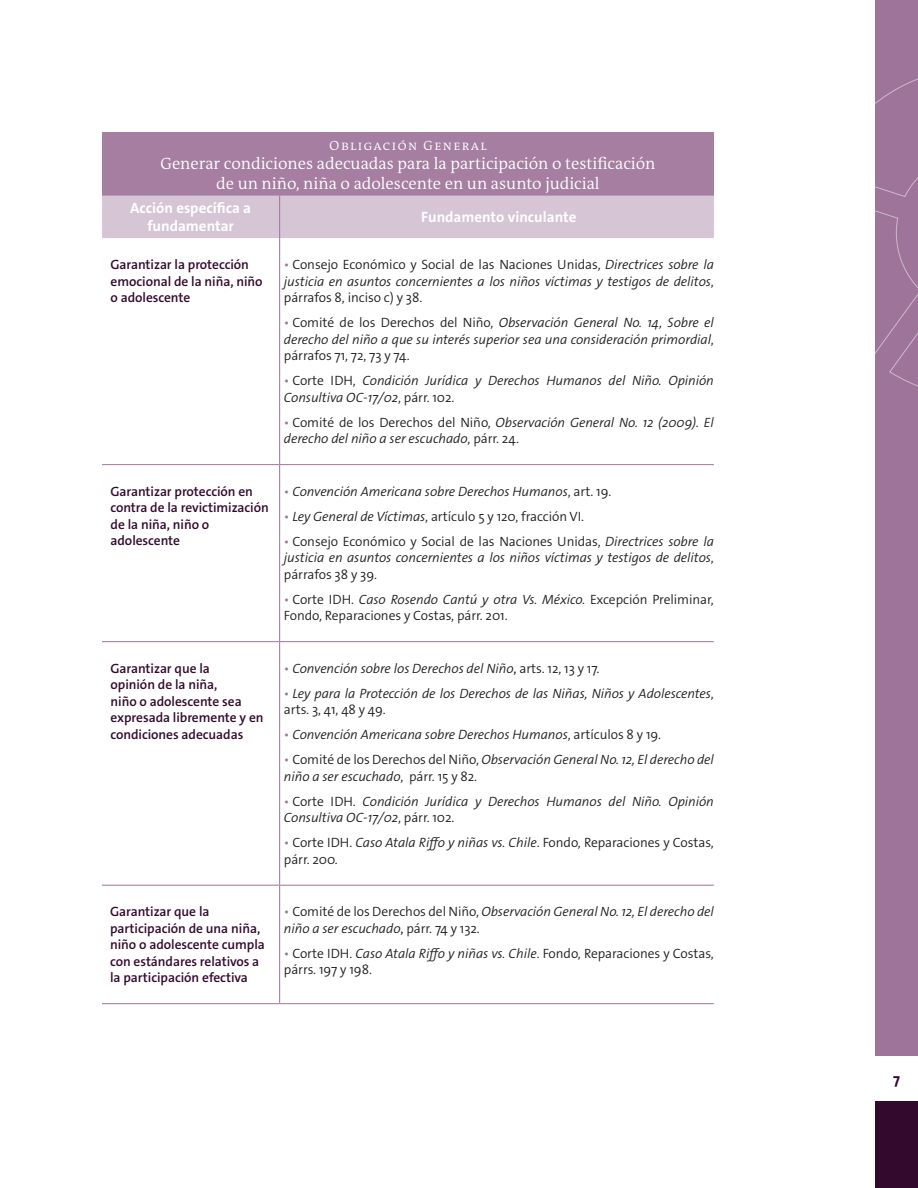
<style>
.page{position:relative;width:918px;height:1188px;background:#fff}
.page>*{position:absolute;margin:0;border:0;box-sizing:border-box;transform-origin:0 0}
.titulotabla{font:300 16.5px/19.5px "The Antiqua B W4";color:#fff;text-align:center}
.titulotabla-2{font:700 15px/18px "The Sans Os F";color:#fff;text-align:center}
.t1{font:700 15px "The Sans Os F";color:#330a2e}
.t2{font:italic 300 13.5px/16.5px "The Sans Os F";letter-spacing:-.005em;color:#231f20}
.FUNDAMENTOS{font:600 13.5px/16.5px "The Sans Os F";letter-spacing:-.005em;color:#330a2e}
.t3{font:300 13.5px/16.5px "The Sans Os F";letter-spacing:-.005em;color:#231f20}
.titulotabla-3{font:300 13.5px "The Antiqua B W4 c Sem";letter-spacing:.11em;color:#fff}
.s1{font-style:normal;color:#9e749a}
.s2{font-style:normal}
.s3{color:#9e749a}
.s4{font-style:italic}
.s5{font-weight:400;font-style:normal}
</style>
<div class="page">
<div style="left:875px;top:1101px;width:43px;height:87px;background:#330a2e"></div>
<div style="left:875px;top:0;width:43px;height:1056px;background:#9e749a"></div>
<svg style="left:875px;top:78px;width:43px;height:309px"></svg>
<div style="left:102px;top:132px;width:612px;height:64px;background:#a57ea1"></div>
<div style="left:102px;top:196px;width:612px;height:42px;background:#d5c5d5"></div>
<hr style="left:279px;top:238px;width:1px;height:226px;background:#9e749a">
<hr style="left:102px;top:464px;width:178px;height:1px;background:#9e749a">
<hr style="left:280px;top:464px;width:434px;height:1px;background:#9e749a">
<hr style="left:279px;top:465px;width:1px;height:176px;background:#9e749a">
<hr style="left:102px;top:641px;width:178px;height:1px;background:#9e749a">
<hr style="left:280px;top:641px;width:434px;height:1px;background:#9e749a">
<hr style="left:279px;top:642px;width:1px;height:243px;background:#9e749a">
<hr style="left:102px;top:885px;width:178px;height:1px;background:#9e749a">
<hr style="left:280px;top:885px;width:434px;height:1px;background:#9e749a">
<hr style="left:279px;top:886px;width:1px;height:117px;background:#9e749a">
<hr style="left:102px;top:1003px;width:178px;height:1px;background:#9e749a">
<hr style="left:280px;top:1003px;width:434px;height:1px;background:#9e749a">
<hr style="left:279px;top:196px;width:1px;height:42px;background:#9e749a">
<p class="titulotabla-3" style="left:329px;top:137px;width:159px">Obligación General</p>
<p class="titulotabla" style="left:160px;top:154px;width:497px">Generar condiciones adecuadas para la participación o testificación de un niño, niña o adolescente en un asunto judicial</p>
<p class="titulotabla-2" style="left:130px;top:199px;width:122px">Acción específica a fundamentar</p>
<p class="titulotabla-2" style="left:421px;top:208px;width:157px">Fundamento vinculante</p>
<p class="FUNDAMENTOS" style="left:111px;top:257px;width:154px">Garantizar la protección emocional de la niña, niño o adolescente</p>
<p class="t2" style="left:284px;top:257px;width:432px;text-align:justify"><span class="s1">•</span> <span class="s2">Consejo Económico y Social de las Naciones Unidas,</span> Directrices sobre la justicia en asuntos concernientes a los niños víctimas y testigos de delitos<span class="s2">, párrafos 8, inciso c) y 38.</span></p>
<p class="t2" style="left:284px;top:315px;width:432px;text-align:justify"><span class="s1">•</span> <span class="s2">Comité de los Derechos del Niño,</span> Observación General No. 14, Sobre el derecho del niño a que su interés superior sea una consideración primordial<span class="s2">, párrafos 71, 72, 73 y 74.</span></p>
<p class="t2" style="left:284px;top:373px;width:432px"><span class="s1">•</span> <span class="s2">Corte IDH,</span> Condición Jurídica y Derechos Humanos del Niño. Opinión<br>Consultiva OC-17/02<span class="s2">, párr. 102.</span></p>
<p class="t2" style="left:284px;top:414px;width:431px"><span class="s1">•</span> <span class="s2">Comité de los Derechos del Niño,</span> Observación General No. 12 (2009). El derecho del niño a ser escuchado<span class="s2">, párr. 24.</span></p>
<p class="FUNDAMENTOS" style="left:111px;top:483px;width:160px">Garantizar protección en contra de la revictimización de la niña, niño o adolescente</p>
<p class="t2" style="left:284px;top:483px;width:329px"><span class="s1">•</span> Convención Americana sobre Derechos Humanos<span class="s2">, art. 19.</span></p>
<p class="t3" style="left:284px;top:508px;width:302px"><span class="s3">•</span> <span class="s4">Ley General de Víctimas</span>, artículo 5 y 120, fracción VI.</p>
<p class="t2" style="left:284px;top:533px;width:432px;text-align:justify"><span class="s1">•</span> <span class="s2">Consejo Económico y Social de las Naciones Unidas,</span> Directrices sobre la justicia en asuntos concernientes a los niños víctimas y testigos de delitos<span class="s2">, párrafos 38 y 39.</span></p>
<p class="t3" style="left:284px;top:591px;width:432px"><span class="s3">•</span> Corte IDH. <span class="s4">Caso Rosendo Cantú y otra Vs. México.</span> Excepción Preliminar,<br>Fondo, Reparaciones y Costas, párr. 201.</p>
<p class="FUNDAMENTOS" style="left:111px;top:660px;width:155px">Garantizar que la<br>opinión de la niña,<br>niño o adolescente sea expresada libremente y en condiciones adecuadas</p>
<p class="t2" style="left:284px;top:660px;width:317px"><span class="s1">•</span> Convención sobre los Derechos del Niño<span class="s5">,</span> <span class="s2">arts. 12, 13 y 17.</span></p>
<p class="t2" style="left:284px;top:685px;width:432px"><span class="s1">•</span> Ley para la Protección de los Derechos de las Niñas, Niños y Adolescentes<span class="s2">, arts. 3, 41, 48 y 49.</span></p>
<p class="t2" style="left:284px;top:727px;width:379px"><span class="s1">•</span> Convención Americana sobre Derechos Humanos<span class="s2">, artículos 8 y 19.</span></p>
<p class="t2" style="left:284px;top:752px;width:432px"><span class="s1">•</span> <span class="s2">Comité de los Derechos del Niño,</span> Observación General No. 12, El derecho del niño a ser escuchado<span class="s2">, párr. 15 y 82.</span></p>
<p class="t2" style="left:284px;top:793px;width:432px"><span class="s1">•</span> <span class="s2">Corte IDH.</span> Condición Jurídica y Derechos Humanos del Niño. Opinión<br>Consultiva OC-17/02<span class="s2">, párr. 102.</span></p>
<p class="t3" style="left:284px;top:835px;width:432px"><span class="s3">•</span> Corte IDH. <span class="s4">Caso Atala Riffo y niñas vs. Chile</span>. Fondo, Reparaciones y Costas, párr. 200.</p>
<p class="FUNDAMENTOS" style="left:110px;top:904px;width:156px">Garantizar que la participación de una niña, niño o adolescente cumpla con estándares relativos a la participación efectiva</p>
<p class="t2" style="left:284px;top:904px;width:432px"><span class="s1">•</span> <span class="s2">Comité de los Derechos del Niño,</span> Observación General No. 12, El derecho del niño a ser escuchado<span class="s5">,</span> <span class="s2">párr. 74 y 132.</span></p>
<p class="t3" style="left:284px;top:945px;width:432px"><span class="s3">•</span> Corte IDH. <span class="s4">Caso Atala Riffo y niñas vs. Chile</span>. Fondo, Reparaciones y Costas, párrs. 197 y 198.</p>
<p class="t1" style="left:893px;top:1070px;width:8px">7</p>
</div>
